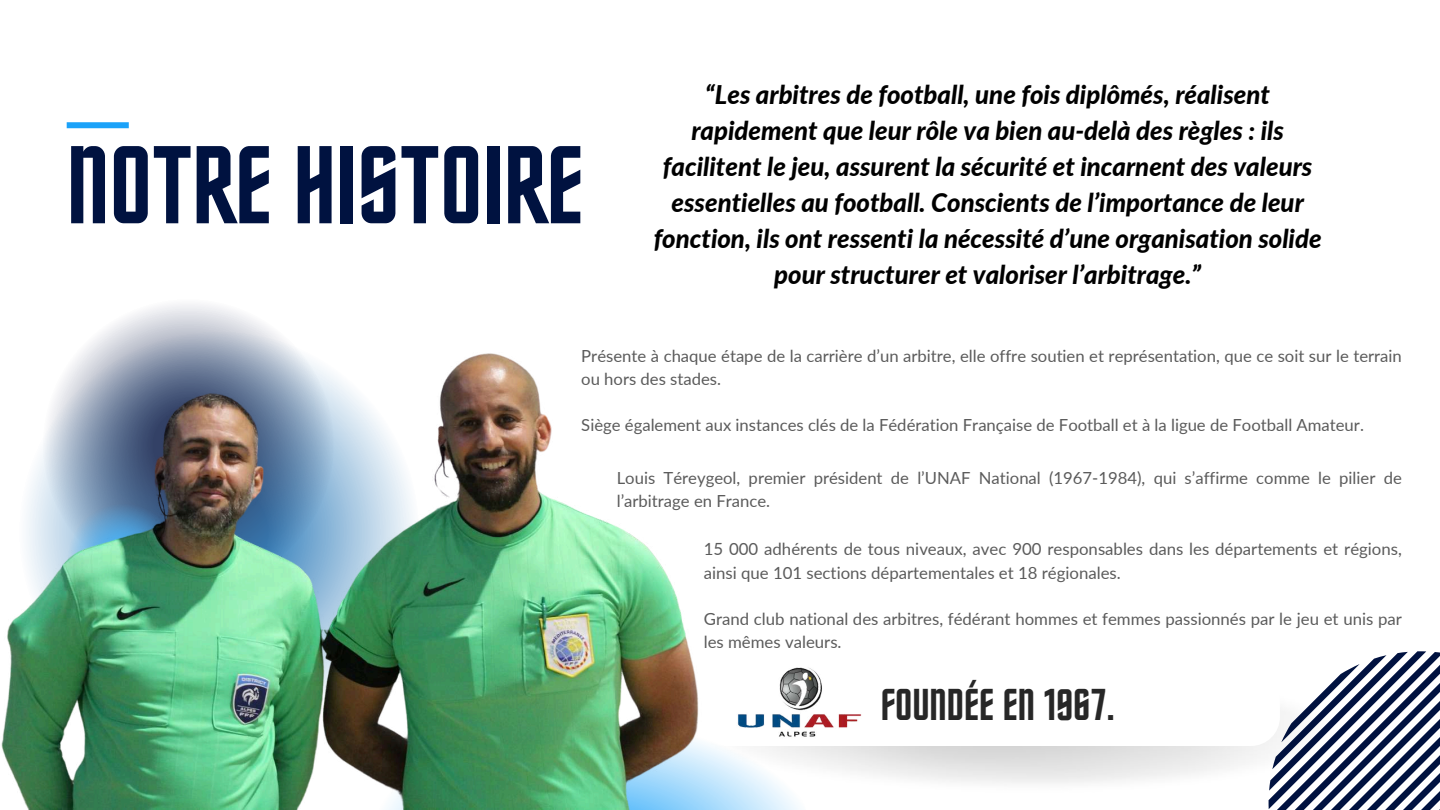
<style>
.page{position:relative;width:1440px;height:810px;background:#fff}
.page>*{position:absolute;margin:0;border:0;box-sizing:border-box;transform-origin:0 0}
.t1{font:111.1px "Horta";color:#001240}
.t2{font:44.8px "Horta";color:#272727}
.t3{font:italic 800 25.7px/36px "Lato";color:#000;text-align:center}
.t4{font:16.8px/23.2px "Lato";color:#5b5b5b}
.t5{font:16.7px/23.2px "Lato";color:#5b5b5b}
</style>
<div class="page">
<div style="left:67px;top:122px;width:62px;height:6px;background:#1ba2f9"></div>
<svg style="left:1269px;top:651px;width:171px;height:159px"></svg>
<img style="left:812px;top:669px;width:533px;height:127px">
<div style="left:695px;top:592px;width:585px;height:154px;background:#fff;border-radius:29px"></div>
<img style="left:1px;top:304px;width:782px;height:506px">
<img style="left:720px;top:648px;width:160px;height:113px">
<h1 class="t1" style="left:67px;top:139px;width:518px">NOTRE HISTOIRE</h1>
<p class="t3" style="left:654px;top:76px;width:670px">“Les arbitres de football, une fois diplômés, réalisent rapidement que leur rôle va bien au-delà des règles : ils facilitent le jeu, assurent la sécurité et incarnent des valeurs essentielles au football. Conscients de l’importance de leur fonction, ils ont ressenti la nécessité d’une organisation solide pour structurer et valoriser l’arbitrage.”</p>
<p class="t5" style="left:581px;top:343px;width:822px">Présente à chaque étape de la carrière d’un arbitre, elle offre soutien et représentation, que ce soit sur le terrain ou hors des stades.</p>
<p class="t5" style="left:581px;top:413px;width:784px">Siège également aux instances clés de la Fédération Française de Football et à la ligue de Football Amateur.</p>
<p class="t5" style="left:617px;top:466px;width:787px">Louis Téreygeol, premier président de l’UNAF National (1967-1984), qui s’affirme comme le pilier de l’arbitrage en France.</p>
<p class="t4" style="left:704px;top:537px;width:700px">15 000 adhérents de tous niveaux, avec 900 responsables dans les départements et régions, ainsi que 101 sections départementales et 18 régionales.</p>
<p class="t4" style="left:704px;top:607px;width:700px">Grand club national des arbitres, fédérant hommes et femmes passionnés par le jeu et unis par les mêmes valeurs.</p>
<h2 class="t2" style="left:881px;top:686px;width:236px">FOUNDÉE EN 1967.</h2>
</div>
